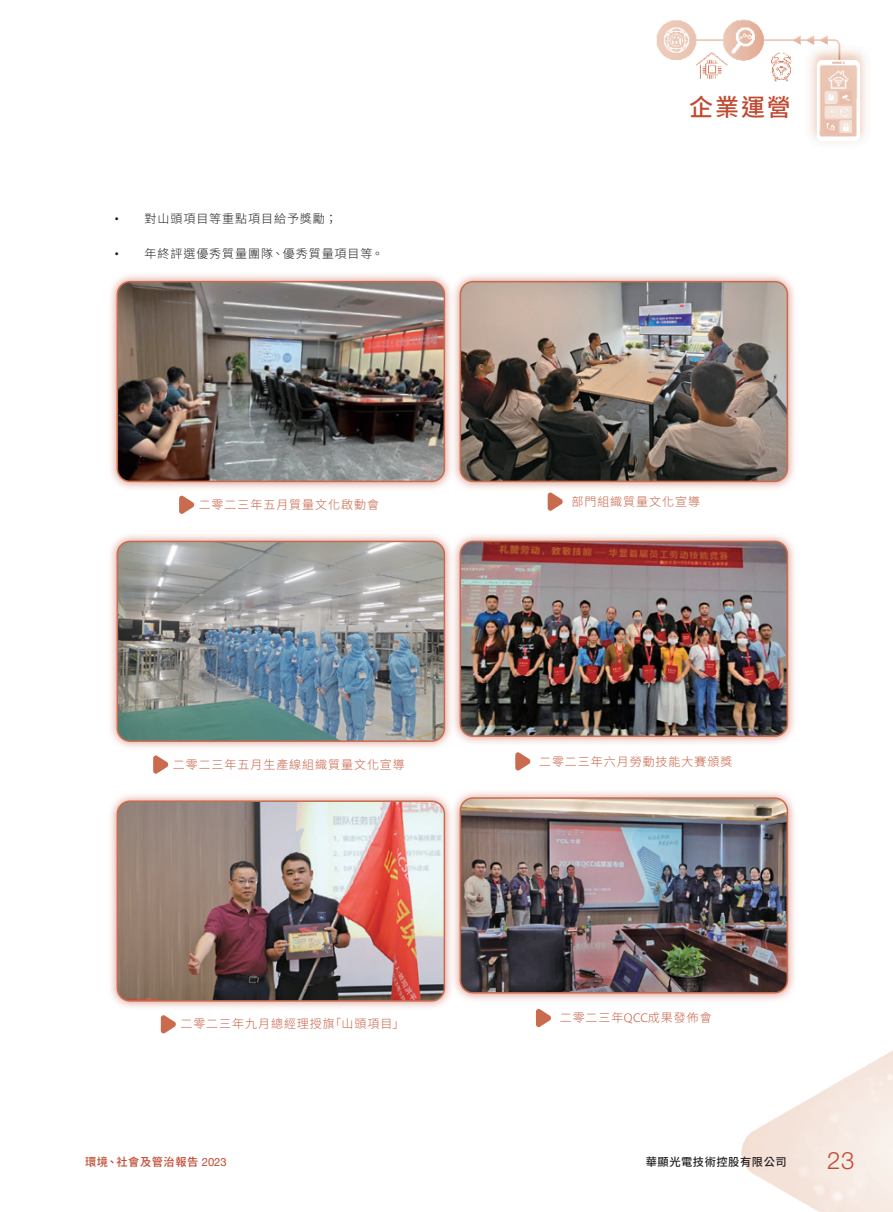
<style>
.page{position:relative;width:893px;height:1212px;background:#fff}
.page>*{position:absolute;margin:0;border:0;box-sizing:border-box;transform-origin:0 0}
.t1{font:500 24px "Source Han Sans TC";color:#c04931}
.t2{font:300 24px "Helvetica Neue LT Std";color:#c04931}
.Body_Text{font:300 12px "Source Han Sans TC";letter-spacing:.08em;color:#c76246}
.Body_Text-2{font:300 12px "Source Han Sans TC";letter-spacing:.08em;color:#231f20}
.t3{font:500 11.25px "Source Han Sans TC";letter-spacing:.05em;color:#c04931}
.t4{font:500 11.25px "Source Han Sans TC";letter-spacing:.05em;color:#231f20}
.s1{font-family:"Formata"}
.s2{font-family:"Helvetica Neue LT Std";font-weight:400}
</style>
<div class="page">
<img style="left:160px;top:19px;width:733px;height:1193px">
<div style="left:107px;top:272px;width:347px;height:219px;background:#c04931;opacity:.6"></div>
<img style="left:117px;top:282px;width:327px;height:199px">
<div style="left:117px;top:281px;width:328px;height:201px;border:2px solid #ca6b4e;border-radius:13px"></div>
<svg style="left:179px;top:495px;width:16px;height:20px"></svg>
<div style="left:450px;top:272px;width:347px;height:219px;background:#c04931;opacity:.6"></div>
<img style="left:460px;top:282px;width:327px;height:199px">
<div style="left:460px;top:281px;width:328px;height:201px;border:2px solid #ca6b4e;border-radius:13px"></div>
<svg style="left:548px;top:492px;width:15px;height:19px"></svg>
<div style="left:107px;top:531px;width:347px;height:220px;background:#c04931;opacity:.6"></div>
<img style="left:117px;top:541px;width:327px;height:200px">
<div style="left:117px;top:541px;width:328px;height:201px;border:2px solid #ca6b4e;border-radius:13px"></div>
<svg style="left:153px;top:755px;width:16px;height:19px"></svg>
<div style="left:450px;top:531px;width:347px;height:215px;background:#c04931;opacity:.6"></div>
<img style="left:460px;top:541px;width:327px;height:195px">
<div style="left:460px;top:541px;width:328px;height:196px;border:2px solid #ca6b4e;border-radius:13px"></div>
<svg style="left:515px;top:751px;width:16px;height:20px"></svg>
<div style="left:107px;top:791px;width:347px;height:220px;background:#c04931;opacity:.6"></div>
<img style="left:117px;top:801px;width:327px;height:200px">
<div style="left:117px;top:800px;width:328px;height:202px;border:2px solid #ca6b4e;border-radius:13px"></div>
<svg style="left:161px;top:1014px;width:15px;height:20px"></svg>
<div style="left:450px;top:788px;width:347px;height:215px;background:#c04931;opacity:.6"></div>
<img style="left:460px;top:798px;width:327px;height:195px">
<div style="left:460px;top:797px;width:328px;height:196px;border:2px solid #ca6b4e;border-radius:13px"></div>
<svg style="left:536px;top:1008px;width:15px;height:20px"></svg>
<p class="Body_Text-2" style="left:115px;top:212px;width:224px"><span class="s1">•</span> 對山頭項目等重點項目給予獎勵；</p>
<p class="Body_Text-2" style="left:115px;top:246px;width:270px"><span class="s1">•</span> 年終評選優秀質量團隊、優秀質量項目等。</p>
<h1 class="t1" style="left:689px;top:94px;width:103px">企業運營</h1>
<p class="Body_Text" style="left:199px;top:498px;width:182px">二零二三年五月質量文化啟動會</p>
<p class="Body_Text" style="left:571px;top:495px;width:130px">部門組織質量文化宣導</p>
<p class="Body_Text" style="left:173px;top:757px;width:234px">二零二三年五月生產線組織質量文化宣導</p>
<p class="Body_Text" style="left:539px;top:754px;width:195px">二零二三年六月勞動技能大賽頒獎</p>
<p class="Body_Text" style="left:180px;top:1017px;width:226px">二零二三年九月總經理授旗「山頭項目」</p>
<p class="Body_Text" style="left:560px;top:1011px;width:154px">二零二三年<span class="s1">QCC</span>成果發佈會</p>
<p class="t3" style="left:85px;top:1155px;width:143px">環境、社會及管治報告 <span class="s2">2023</span></p>
<p class="t4" style="left:646px;top:1155px;width:142px">華顯光電技術控股有限公司</p>
<h1 class="t2" style="left:827px;top:1145px;width:29px">23</h1>
</div>
